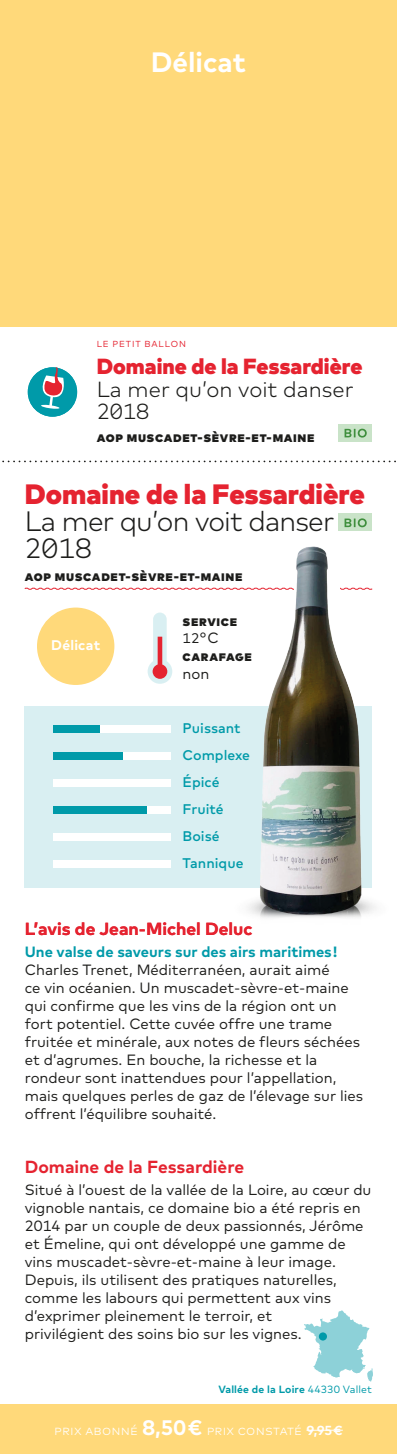
<style>
.page{position:relative;width:397px;height:1454px;background:#fff}
.page>*{position:absolute;margin:0;border:0;box-sizing:border-box;transform-origin:0 0}
.t1{font:300 28px/26.9px "Mark Pro";letter-spacing:-.03em;color:#1d1d1b}
.t2{font:900 28px "Mark Pro";color:#e52330}
.t3{font:700 28px "Mark Pro";color:#fff}
.t4{font:300 21.88px/22.4px "Mark Pro";color:#1d1d1b}
.t5{font:900 21.88px "Mark Pro";color:#e52330}
.t6{font:700 17.5px "Mark Pro";color:#e52330}
.t7{font:14.88px/18px "Mark Pro";color:#1d1d1b}
.t8{font:700 14.88px "Mark Pro";color:#009aa9}
.t9{font:900 14px "Mark Pro";letter-spacing:.045em;color:#1d1d1b}
.t10{font:500 14px/26.9px "Mark Pro";color:#009aa9}
.t11{font:300 14px "Mark Pro";letter-spacing:.015em;color:#fff}
.t12{font:700 14px "Mark Pro";letter-spacing:.015em;color:#fff}
.t13{font:14px "Mark Pro";color:#1d1d1b}
.t14{font:700 10.5px "Mark Pro";letter-spacing:.015em;color:#009aa9}
.t15{font:8.75px "Mark Pro";letter-spacing:.105em;color:#e52330}
.s1{font-size:14.88px}
.s2{font-weight:400}
.s3{font-weight:700;font-size:21px}
.s4{font-weight:700;font-size:13.12px}
</style>
<div class="page">
<div style="left:25px;top:706px;width:347px;height:182px;background:#d9eff2"></div>
<svg style="left:24px;top:587px;width:201px;height:3px"></svg>
<svg style="left:148px;top:612px;width:24px;height:72px"></svg>
<div style="left:0;top:0;width:397px;height:327px;background:#ffd97a"></div>
<svg style="left:28px;top:367px;width:49px;height:50px"></svg>
<div style="left:0;top:1404px;width:397px;height:49px;background:#ffd97a"></div>
<div style="left:53px;top:725px;width:23px;height:8px;background:#009aa9"></div>
<div style="left:76px;top:725px;width:24px;height:8px;background:#009aa9"></div>
<div style="left:100px;top:725px;width:24px;height:8px;background:#fff"></div>
<div style="left:124px;top:725px;width:23px;height:8px;background:#fff"></div>
<div style="left:147px;top:725px;width:24px;height:8px;background:#fff"></div>
<div style="left:53px;top:752px;width:23px;height:8px;background:#009aa9"></div>
<div style="left:76px;top:752px;width:24px;height:8px;background:#009aa9"></div>
<div style="left:100px;top:752px;width:24px;height:8px;background:#009aa9"></div>
<div style="left:124px;top:752px;width:23px;height:8px;background:#fff"></div>
<div style="left:147px;top:752px;width:24px;height:8px;background:#fff"></div>
<div style="left:53px;top:779px;width:23px;height:8px;background:#fff"></div>
<div style="left:76px;top:779px;width:24px;height:8px;background:#fff"></div>
<div style="left:100px;top:779px;width:24px;height:8px;background:#fff"></div>
<div style="left:124px;top:779px;width:23px;height:8px;background:#fff"></div>
<div style="left:147px;top:779px;width:24px;height:8px;background:#fff"></div>
<div style="left:53px;top:806px;width:23px;height:8px;background:#009aa9"></div>
<div style="left:76px;top:806px;width:24px;height:8px;background:#009aa9"></div>
<div style="left:100px;top:806px;width:24px;height:8px;background:#009aa9"></div>
<div style="left:124px;top:806px;width:23px;height:8px;background:#009aa9"></div>
<div style="left:147px;top:806px;width:24px;height:8px;background:#fff"></div>
<div style="left:76px;top:833px;width:24px;height:8px;background:#fff"></div>
<div style="left:100px;top:833px;width:24px;height:8px;background:#fff"></div>
<div style="left:124px;top:833px;width:23px;height:8px;background:#fff"></div>
<div style="left:147px;top:833px;width:24px;height:8px;background:#fff"></div>
<div style="left:53px;top:860px;width:23px;height:7px;background:#fff"></div>
<div style="left:53px;top:833px;width:23px;height:8px;background:#fff"></div>
<div style="left:76px;top:860px;width:24px;height:7px;background:#fff"></div>
<div style="left:100px;top:860px;width:24px;height:7px;background:#fff"></div>
<div style="left:124px;top:860px;width:23px;height:7px;background:#fff"></div>
<div style="left:147px;top:860px;width:24px;height:7px;background:#fff"></div>
<div style="left:37px;top:607px;width:77px;height:78px;background:#ffd97a;border-radius:50%"></div>
<hr style="left:306px;top:1429px;width:37px;height:1px;background:#fff">
<img style="left:225px;top:546px;width:151px;height:372px">
<svg style="left:2px;top:460px;width:394px;height:2px"></svg>
<div style="left:339px;top:513px;width:33px;height:18px;background:#c9e3c8"></div>
<svg style="left:344px;top:518px;width:23px;height:9px"></svg>
<div style="left:339px;top:423px;width:33px;height:18px;background:#c9e3c8"></div>
<svg style="left:344px;top:429px;width:23px;height:8px"></svg>
<svg style="left:304px;top:1310px;width:69px;height:71px"></svg>
<div style="left:319px;top:1332px;width:8px;height:8px;background:#009aa9;border-radius:50%"></div>
<h1 class="t3" style="left:151px;top:41px;width:97px">Délicat</h1>
<p class="t15" style="left:97px;top:338px;width:91px">LE PETIT BALLON</p>
<h2 class="t5" style="left:97px;top:349px;width:267px">Domaine de la Fessardière</h2>
<h2 class="t4" style="left:97px;top:376px;width:258px">La mer qu’on voit danser<br>2018</h2>
<p class="t9" style="left:97px;top:426px;width:219px">AOP Muscadet-Sèvre-et-Maine</p>
<h1 class="t2" style="left:25px;top:473px;width:342px">Domaine de la Fessardière</h1>
<h1 class="t1" style="left:25px;top:506px;width:311px">La mer qu’on voit danser<br>2018</h1>
<p class="t9" style="left:25px;top:565px;width:219px">AOP Muscadet-Sèvre-et-Maine</p>
<p class="t12" style="left:51px;top:634px;width:51px">Délicat</p>
<p class="t9" style="left:183px;top:609px;width:56px">service</p>
<p class="t13" style="left:183px;top:628px;width:38px">12<span class="s1">° C</span></p>
<p class="t7" style="left:183px;top:664px;width:28px">non</p>
<p class="t9" style="left:183px;top:645px;width:71px">carafage</p>
<p class="t10" style="left:183px;top:713px;width:69px">Puissant<br>Complexe<br>Épicé<br>Fruité<br>Boisé<br>Tannique</p>
<p class="t6" style="left:25px;top:915px;width:229px">L’avis de Jean-Michel Deluc</p>
<p class="t8" style="left:25px;top:941px;width:314px">Une valse de saveurs sur des airs maritimes !</p>
<p class="t7" style="left:25px;top:960px;width:340px">Charles Trenet, Méditerranéen, aurait aimé<br>ce vin océanien. Un muscadet-sèvre-et-maine qui confirme que les vins de la région ont un fort potentiel. Cette cuvée offre une trame fruitée et minérale, aux notes de fleurs séchées et d’agrumes. En bouche, la richesse et la rondeur sont inattendues pour l’appellation, mais quelques perles de gaz de l’élevage sur lies offrent l’équilibre souhaité.</p>
<p class="t6" style="left:25px;top:1153px;width:221px">Domaine de la Fessardière</p>
<p class="t7" style="left:25px;top:1179px;width:348px">Situé à l’ouest de la vallée de la Loire, au cœur du vignoble nantais, ce domaine bio a été repris en 2014 par un couple de deux passionnés, Jérôme et Émeline, qui ont développé une gamme de vins muscadet-sèvre-et-maine à leur image.<br>Depuis, ils utilisent des pratiques naturelles, comme les labours qui permettent aux vins d’exprimer pleinement le terroir, et<br>privilégient des soins bio sur les vignes.</p>
<p class="t14" style="left:218px;top:1380px;width:155px">Vallée de la Loire <span class="s2">44330 Vallet</span></p>
<p class="t11" style="left:54px;top:1419px;width:290px">prix abonné <span class="s3">8,50 €</span> prix constaté <span class="s4">9,95 €</span></p>
</div>
